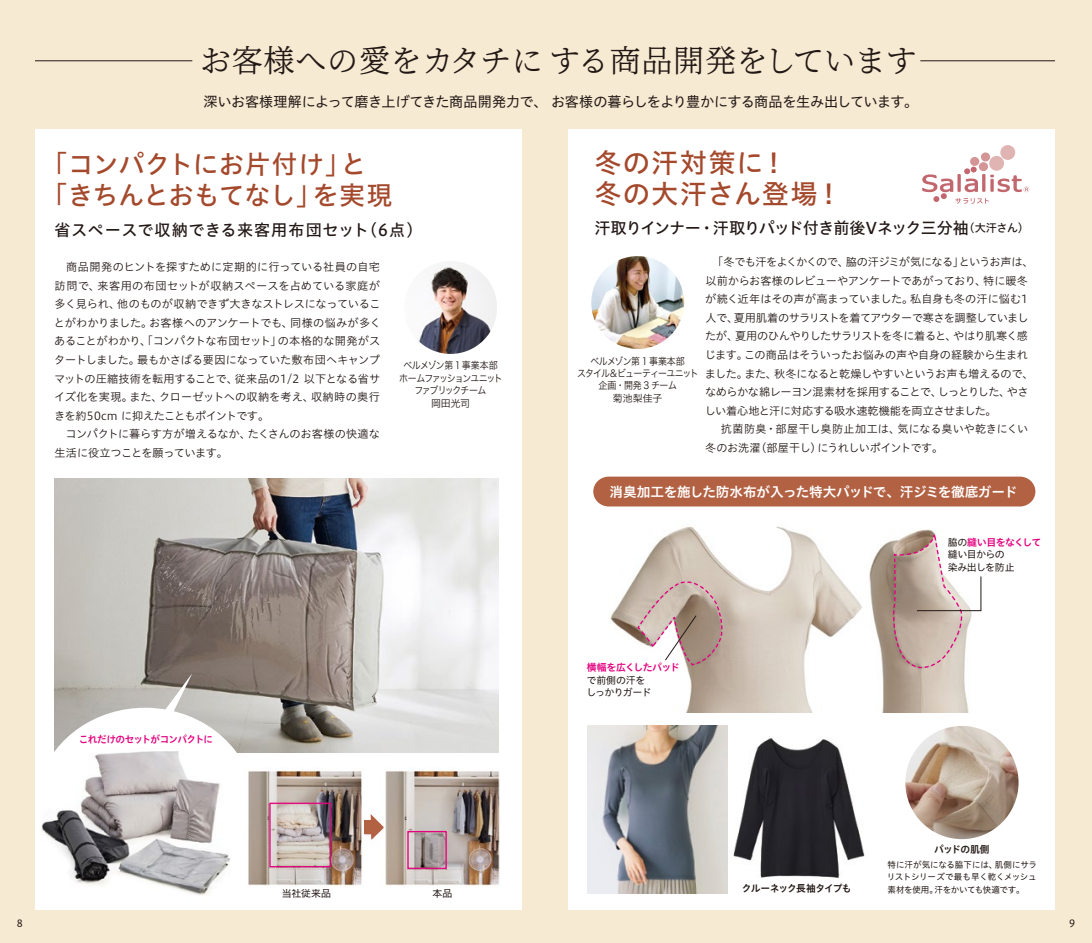
<style>
.page{position:relative;width:1092px;height:943px;background:#fff}
.page>*{position:absolute;margin:0;border:0;box-sizing:border-box;transform-origin:0 0}
.t1{font:30.97px "Appli Mincho UD";letter-spacing:.025em;color:#221815}
.t2{font:27.3px/31px "Hiragino UD Sans Std W5";letter-spacing:.035em;color:#a4492c}
.t3{font:26.07px/31px "Hiragino UD Sans Std W5";letter-spacing:-.02em;color:#a4492c}
.t4{font:16.1px "Hiragino UD Sans Std W5";letter-spacing:-.055em;color:#221815}
.t5{font:16.1px "Hiragino UD Sans Std W5";letter-spacing:.035em;color:#221815}
.t6{font:14.17px "Hiragino UD Sans Std W4";letter-spacing:-.035em;color:#221815}
.t7{font:13.65px "Hiragino UD Sans Std W6";letter-spacing:-.03em;color:#fff}
.t8{font:11.2px/18.6px "Hiragino UD Sans Std W3";letter-spacing:-.02em;color:#221815}
.t9{font:9.97px/12.4px "Hira Kaku Std N W3";letter-spacing:-.05em;color:#221815;text-align:center;scale:.9 1}
.t10{font:9.97px/12.4px "Hira Kaku Std N W3";letter-spacing:-.08em;color:#221815;text-align:center;scale:.9 1}
.t11{font:9.97px "Hiragino UD Sans Std W6";letter-spacing:-.065em;color:#e4007f}
.t12{font:9.97px/12.4px "Hiragino UD Sans Std W4";letter-spacing:-.04em;color:#221815}
.t13{font:9.97px "Hiragino UD Sans Std W6";letter-spacing:-.06em;color:#221815}
.t14{font:9.97px "Hira Kaku Std N W4";color:#221815}
.t15{font:8.75px/12.4px "Hiragino UD Sans Std W4";letter-spacing:-.03em;color:#221815}
.s1{font-size:11.2px}
.s2{font-family:"Hiragino UD Sans Std W4";color:#221815}
</style>
<div class="page">
<div style="left:0;top:0;width:1091px;height:943px;background:#f7ead3"></div>
<div style="left:35px;top:129px;width:486px;height:780px;background:#fff"></div>
<div style="left:568px;top:129px;width:486px;height:780px;background:#fff"></div>
<div style="left:593px;top:476px;width:442px;height:30px;background:#b26143"></div>
<img style="left:55px;top:478px;width:444px;height:274px">
<img style="left:404px;top:261px;width:93px;height:93px;border-radius:46px">
<img style="left:591px;top:256px;width:93px;height:93px;border-radius:46px">
<img style="left:610px;top:526px;width:252px;height:186px">
<img style="left:869px;top:529px;width:113px;height:183px">
<svg style="left:892px;top:535px;width:89px;height:133px"></svg>
<svg style="left:636px;top:580px;width:87px;height:86px"></svg>
<img style="left:905px;top:726px;width:113px;height:113px;border-radius:57px">
<svg style="left:54px;top:707px;width:201px;height:36px"></svg>
<img style="left:257px;top:770px;width:243px;height:117px">
<img style="left:37px;top:743px;width:220px;height:167px">
<svg style="left:159px;top:673px;width:33px;height:47px"></svg>
<div style="left:269px;top:802px;width:62px;height:65px;border:1px solid #e4007f"></div>
<div style="left:364px;top:820px;width:9px;height:13px;background:#b26143"></div>
<svg style="left:370px;top:814px;width:14px;height:25px"></svg>
<img style="left:587px;top:726px;width:140px;height:167px">
<hr style="left:35px;top:60px;width:157px;height:1px;background:#221815">
<hr style="left:920px;top:60px;width:134px;height:1px;background:#221815">
<img style="left:733px;top:738px;width:132px;height:141px">
<svg style="left:922px;top:167px;width:107px;height:37px"></svg>
<div style="left:978px;top:162px;width:9px;height:9px;background:#d39595;border-radius:50%"></div>
<div style="left:980px;top:152px;width:9px;height:9px;background:#d39595;border-radius:50%"></div>
<div style="left:970px;top:157px;width:9px;height:9px;background:#d39595;border-radius:50%"></div>
<div style="left:1000px;top:145px;width:15px;height:15px;background:#dfb4b2;border-radius:50%"></div>
<div style="left:989px;top:156px;width:14px;height:15px;background:#dfb4b2;border-radius:50%"></div>
<h1 class="t1" style="left:200px;top:42px;width:718px">お客様への愛をカタチにする商品開発をしています</h1>
<p class="t6" style="left:203px;top:91px;width:716px">深いお客様理解によって磨き上げてきた商品開発力で、 お客様の暮らしをより豊かにする商品を生み出しています。</p>
<h3 class="t3" style="left:42px;top:147px;width:352px">「コンパクトにお片付け」と「きちんとおもてなし」を実現</h3>
<h3 class="t5" style="left:55px;top:217px;width:369px">省スペースで収納できる来客用布団セット(6点）</h3>
<h2 class="t2" style="left:594px;top:145px;width:249px">冬の汗対策に！<br>冬の大汗さん登場！</h2>
<h3 class="t4" style="left:594px;top:215px;width:436px">汗取りインナー・汗取りパッド付き前後Vネック三分袖<span class="s1">（大汗さん）</span></h3>
<p class="t8" style="left:54px;top:257px;width:328px">　商品開発のヒントを探すために定期的に行っている社員の自宅訪問で、来客用の布団セットが収納スペースを占めている家庭が多く見られ、他のものが収納できず大きなストレスになっていることがわかりました。お客様へのアンケートでも、同様の悩みが多くあることがわかり、「コンパクトな布団セット」の本格的な開発がスタートしました。最もかさばる要因になっていた敷布団ヘキャンプマットの圧縮技術を転用することで、従来品の1/2 以下となる省サイズ化を実現。また、クローゼットヘの収納を考え、収納時の奥行きを約50cm に抑えたこともポイントです。<br>　コンパクトに暮らす方が増えるなか、たくさんのお客様の快適な生活に役立つことを願っています。</p>
<p class="t8" style="left:704px;top:252px;width:330px">　「冬でも汗をよくかくので、脇の汗ジミが気になる」というお声は、以前からお客様のレビューやアンケートであがっており、特に暖冬が続く近年はその声が高まっていました。私自身も冬の汗に悩む1人で、夏用肌着のサラリストを着てアウターで寒さを調整していましたが、夏用のひんやりしたサラリストを冬に着ると、やはり肌寒く感じます。この商品はそういったお悩みの声や自身の経験から生まれました。また、秋冬になると乾燥しやすいというお声も増えるので、なめらかな綿レーヨン混素材を採用することで、しっとりした、やさしい着心地と汗に対応する吸水速乾機能を両立させました。<br>　 抗菌防臭・部屋干し臭防止加工は、気になる臭いや乾きにくい冬のお洗濯（部屋干し）にうれしいポイントです。</p>
<p class="t10" style="left:399px;top:359px;width:116px">ベルメゾン第 1 事業本部ホームファッションユニットファブリックチーム<br>岡田光司</p>
<p class="t9" style="left:577px;top:354px;width:136px">ベルメゾン第 1 事業本部<br>スタイル＆ビューティーユニット企画・開発 3 チーム<br>菊池梨佳子</p>
<p class="t7" style="left:609px;top:481px;width:409px">消臭加工を施した防水布が入った特大パッドで、汗ジミを徹底ガード</p>
<p class="t11" style="left:79px;top:731px;width:136px">これだけのセットがコンパクトに</p>
<p class="t14" style="left:282px;top:885px;width:51px">当社従来品</p>
<p class="t14" style="left:432px;top:885px;width:21px">本品</p>
<p class="t11" style="left:587px;top:660px;width:94px">横幅を広くしたパッド</p>
<p class="t12" style="left:586px;top:673px;width:67px">で前側の汗をしっかりガード</p>
<p class="t11" style="left:947px;top:534px;width:95px"><span class="s2">脇の</span>縫い目をなくして</p>
<p class="t12" style="left:947px;top:548px;width:69px">縫い目からの染み出しを防止</p>
<p class="t13" style="left:934px;top:841px;width:57px">パッドの肌側</p>
<p class="t15" style="left:886px;top:857px;width:151px">特に汗が気になる脇下には、肌側にサラリストシリーズで最も早く乾くメッシュ</p>
<p class="t13" style="left:742px;top:880px;width:111px">クルーネック長袖タイプも</p>
<p class="t15" style="left:887px;top:882px;width:139px">素材を使用。汗をかいても快適です。</p>
<p class="t12" style="left:17px;top:916px;width:8px">8</p>
<p class="t12" style="left:1068px;top:916px;width:8px">9</p>
</div>
